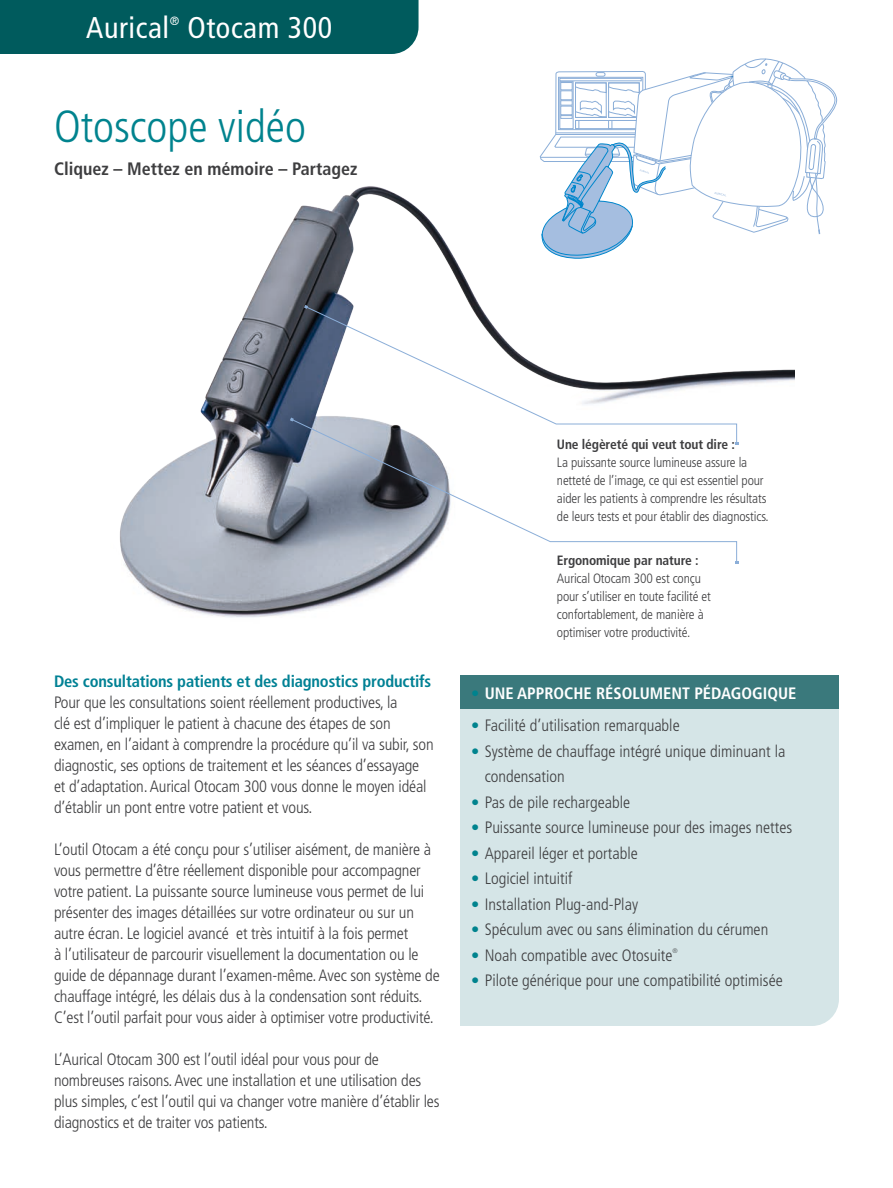
<style>
.page{position:relative;width:893px;height:1188px;background:#fff}
.page>*{position:absolute;margin:0;border:0;box-sizing:border-box;transform-origin:0 0}
.t1{font:300 condensed 45px "Frutiger LT Std";color:#00838e}
.t2{font:condensed 30px "Frutiger LT Std";letter-spacing:.02em;color:#fff}
.t3{font:700 condensed 18px "Frutiger LT Std";color:#3e3e40}
.t4{font:300 condensed 16.5px/21px "Frutiger LT Std";letter-spacing:-.01em;color:#3e3e40}
.t5{font:700 condensed 16.5px "Frutiger LT Std";letter-spacing:-.01em;color:#008194}
.t6{font:700 condensed 16.5px "Frutiger LT Std";color:#fff}
.t7{font:300 condensed 13.5px/18px "Frutiger LT Std";letter-spacing:-.01em;color:#3e3e40}
.t8{font:700 condensed 13.5px "Frutiger LT Std";letter-spacing:-.01em;color:#3e3e40}
.t9{font:condensed 12px "Frutiger LT Std";color:#fff}
.t10{font:300 condensed 6.6px "Frutiger LT Std";color:#3e3e40}
.s1{color:#00838e}
.s2{font-weight:700;color:#00838e}
</style>
<div class="page">
<div style="left:0;top:0;width:418px;height:54px;background:#005b5d"></div>
<div style="left:460px;top:709px;width:379px;height:317px;background:#d5e5e7"></div>
<div style="left:460px;top:675px;width:379px;height:34px;background:#3a797c"></div>
<svg style="left:539px;top:58px;width:298px;height:177px"></svg>
<img style="left:120px;top:168px;width:675px;height:450px">
<svg style="left:305px;top:306px;width:432px;height:113px"></svg>
<svg style="left:304px;top:305px;width:4px;height:4px"></svg>
<svg style="left:291px;top:419px;width:446px;height:144px"></svg>
<svg style="left:290px;top:418px;width:4px;height:4px"></svg>
<h2 class="t2" style="left:86px;top:10px;width:85px">Aurical</h2>
<p class="t9" style="left:170px;top:14px;width:11px">®</p>
<h2 class="t2" style="left:188px;top:10px;width:146px">Otocam 300</h2>
<h1 class="t1" style="left:54px;top:101px;width:253px">Otoscope vidéo</h1>
<p class="t3" style="left:54px;top:158px;width:305px">Cliquez – Mettez en mémoire – Partagez</p>
<p class="t5" style="left:54px;top:672px;width:379px">Des consultations patients et des diagnostics productifs</p>
<p class="t4" style="left:54px;top:692px;width:381px">Pour que les consultations soient réellement productives, la<br>clé est d’impliquer le patient à chacune des étapes de son examen, en l’aidant à comprendre la procédure qu’il va subir, son diagnostic, ses options de traitement et les séances d’essayage et d’adaptation. Aurical Otocam 300 vous donne le moyen idéal d’établir un pont entre votre patient et vous.</p>
<p class="t4" style="left:54px;top:839px;width:387px">L’outil Otocam a été conçu pour s’utiliser aisément, de manière à vous permettre d’être réellement disponible pour accompagner votre patient. La puissante source lumineuse vous permet de lui présenter des images détaillées sur votre ordinateur ou sur un autre écran. Le logiciel avancé et très intuitif à la fois permet<br>à l’utilisateur de parcourir visuellement la documentation ou le guide de dépannage durant l’examen-même. Avec son système de chauffage intégré, les délais dus à la condensation sont réduits.<br>C’est l’outil parfait pour vous aider à optimiser votre productivité.</p>
<p class="t4" style="left:54px;top:1049px;width:387px">L’Aurical Otocam 300 est l’outil idéal pour vous pour de nombreuses raisons. Avec une installation et une utilisation des plus simples, c’est l’outil qui va changer votre manière d’établir les diagnostics et de traiter vos patients.</p>
<p class="t8" style="left:557px;top:437px;width:180px">Une légèreté qui veut tout dire :</p>
<p class="t7" style="left:557px;top:454px;width:213px">La puissante source lumineuse assure la netteté de l’image, ce qui est essentiel pour aider les patients à comprendre les résultats de leurs tests et pour établir des diagnostics.</p>
<p class="t8" style="left:557px;top:552px;width:143px">Ergonomique par nature :</p>
<p class="t7" style="left:557px;top:570px;width:156px">Aurical Otocam 300 est conçu pour s’utiliser en toute facilité et confortablement, de manière à optimiser votre productivité.</p>
<p class="t6" style="left:471px;top:684px;width:327px"><span class="s1">•</span> UNE APPROCHE RÉSOLUMENT PÉDAGOGIQUE</p>
<p class="t4" style="left:471px;top:715px;width:210px"><span class="s2">•</span> Facilité d’utilisation remarquable</p>
<p class="t4" style="left:485px;top:739px;width:302px;line-height:25.5px;text-indent:-13px"><span class="s2">•</span> Système de chauffage intégré unique diminuant la condensation</p>
<p class="t4" style="left:471px;top:792px;width:160px"><span class="s2">•</span> Pas de pile rechargeable</p>
<p class="t4" style="left:471px;top:817px;width:322px"><span class="s2">•</span> Puissante source lumineuse pour des images nettes</p>
<p class="t4" style="left:471px;top:843px;width:168px"><span class="s2">•</span> Appareil léger et portable</p>
<p class="t4" style="left:471px;top:868px;width:103px"><span class="s2">•</span> Logiciel intuitif</p>
<p class="t4" style="left:471px;top:894px;width:168px"><span class="s2">•</span> Installation Plug-and-Play</p>
<p class="t4" style="left:471px;top:919px;width:299px"><span class="s2">•</span> Spéculum avec ou sans élimination du cérumen</p>
<p class="t4" style="left:471px;top:945px;width:203px"><span class="s2">•</span> Noah compatible avec Otosuite</p>
<p class="t10" style="left:672px;top:947px;width:7px">®</p>
<p class="t4" style="left:471px;top:970px;width:313px"><span class="s2">•</span> Pilote générique pour une compatibilité optimisée</p>
</div>
